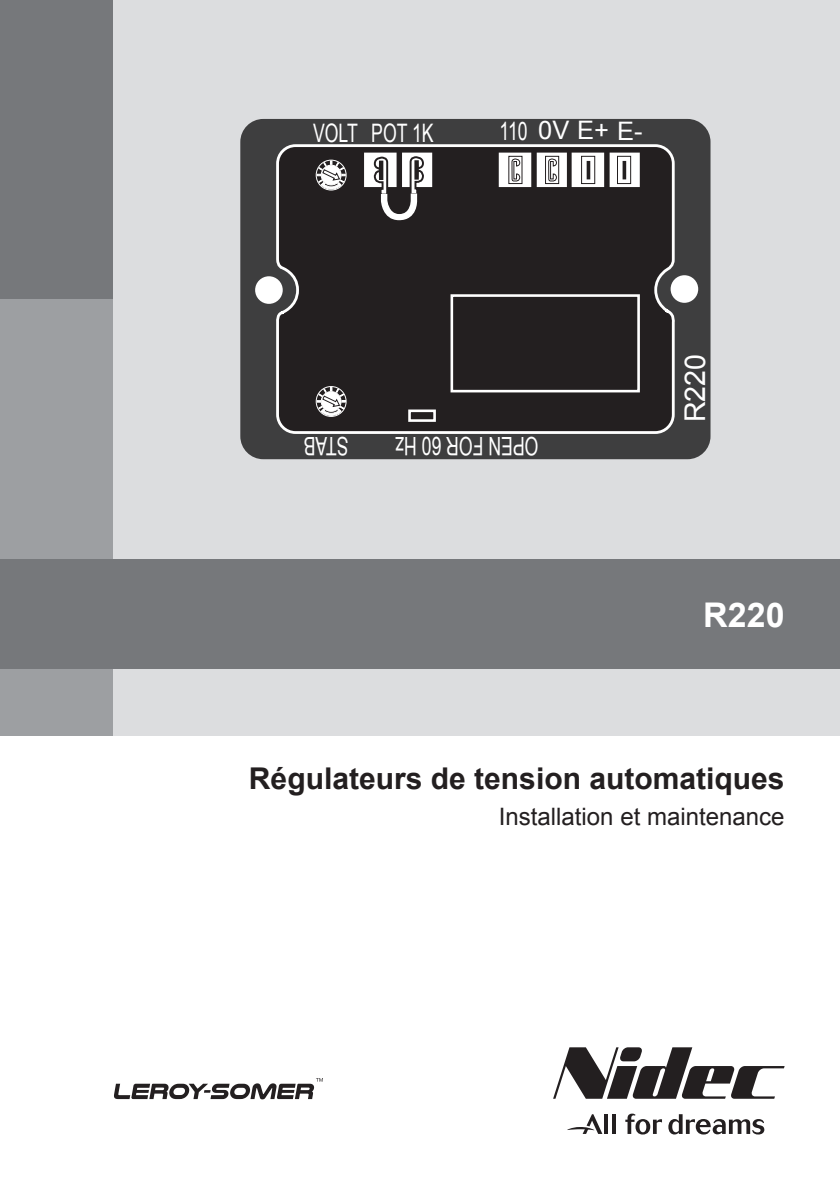
<style>
.page{position:relative;width:840px;height:1191px;background:#fff}
.page>*{position:absolute;margin:0;border:0;box-sizing:border-box;transform-origin:0 0}
.t1{font:700 34px "Arial";color:#fff}
.cover_body_text{font:700 30px "Arial";color:#231f20}
.t2{font:28.6px "Arial";color:#fff}
.t3{font:25.4px "Arial";color:#fff;scale:.69 1}
.cover_body_s_text{font:24px "Arial";color:#231f20}
</style>
<div class="page">
<div style="left:0;top:0;width:114px;height:682px;background:#76787b"></div>
<div style="left:0;top:299px;width:114px;height:436px;background:#9d9fa2"></div>
<div style="left:114px;top:0;width:725px;height:735px;background:#dcdddf"></div>
<div style="left:243px;top:122px;width:464px;height:334px;background:#3e3e3f;border-radius:20px"></div>
<div style="left:240px;top:119px;width:470px;height:340px;border:5px solid #3e3e3f;border-radius:20px"></div>
<svg style="left:273px;top:144px;width:402px;height:290px;background:#2b2728"></svg>
<div style="left:256px;top:278px;width:25px;height:24px;background:#fff;border-radius:50%"></div>
<div style="left:255px;top:276px;width:27px;height:28px;border:3px solid #fff;border-radius:50%"></div>
<div style="left:671px;top:277px;width:25px;height:24px;background:#fff;border-radius:50%"></div>
<div style="left:670px;top:275px;width:27px;height:28px;border:3px solid #fff;border-radius:50%"></div>
<div style="left:315px;top:386px;width:31px;height:31px;border:1px solid #fff;border-radius:50%"></div>
<svg style="left:316px;top:387px;width:29px;height:29px"></svg>
<div style="left:315px;top:160px;width:31px;height:30px;border:1px solid #fff;border-radius:50%"></div>
<svg style="left:316px;top:160px;width:29px;height:30px"></svg>
<div style="left:538px;top:154px;width:27px;height:31px;background:#fff"></div>
<div style="left:536px;top:153px;width:30px;height:34px;border:3px solid #fff"></div>
<div style="left:500px;top:154px;width:29px;height:31px;background:#fff"></div>
<div style="left:498px;top:153px;width:33px;height:34px;border:3px solid #fff"></div>
<div style="left:610px;top:154px;width:28px;height:31px;background:#fff"></div>
<div style="left:609px;top:153px;width:30px;height:34px;border:3px solid #fff"></div>
<div style="left:573px;top:154px;width:29px;height:31px;background:#fff"></div>
<div style="left:571px;top:153px;width:32px;height:34px;border:3px solid #fff"></div>
<svg style="left:507px;top:155px;width:15px;height:305px;background:#383536"></svg>
<svg style="left:580px;top:155px;width:15px;height:29px"></svg>
<svg style="left:616px;top:155px;width:15px;height:29px"></svg>
<div style="left:403px;top:154px;width:27px;height:31px;background:#fff"></div>
<div style="left:402px;top:153px;width:30px;height:34px;border:3px solid #fff"></div>
<div style="left:365px;top:154px;width:30px;height:31px;background:#fff"></div>
<div style="left:364px;top:153px;width:32px;height:34px;border:3px solid #fff"></div>
<svg style="left:544px;top:155px;width:15px;height:305px;background:#383435"></svg>
<div style="left:450px;top:294px;width:189px;height:98px;border:3px solid #fff"></div>
<svg style="left:372px;top:157px;width:52px;height:64px"></svg>
<div style="left:408px;top:409px;width:27px;height:13px;border:3px solid #fff"></div>
<div style="left:0;top:559px;width:839px;height:110px;background:#76787b"></div>
<svg style="left:114px;top:1078px;width:208px;height:21px"></svg>
<svg style="left:553px;top:1047px;width:231px;height:51px"></svg>
<svg style="left:625px;top:1113px;width:36px;height:21px"></svg>
<svg style="left:668px;top:1114px;width:95px;height:20px"></svg>
<hr style="left:604px;top:1114px;width:4px;height:20px;background:#231f20">
<svg style="left:612px;top:1114px;width:3px;height:20px"></svg>
<svg style="left:567px;top:1114px;width:35px;height:20px"></svg>
<p class="t3" style="left:313px;top:116px;width:66px">VOLT</p>
<p class="t3" style="left:371px;top:116px;width:92px">POT 1K</p>
<p class="t3" style="left:499px;top:114px;width:209px">110 0V E+ E-</p>
<p class="t3" style="left:348px;top:463px;width:66px;rotate:-180deg">STAB</p>
<p class="t3" style="left:538px;top:463px;width:209px;rotate:-180deg">OPEN FOR 60 Hz</p>
<p class="t2" style="left:676px;top:422px;width:70px;rotate:-90deg">R220</p>
<p class="t1" style="left:702px;top:592px;width:83px">R220</p>
<p class="cover_body_text" style="left:249px;top:758px;width:537px">Régulateurs de tension automatiques</p>
<p class="cover_body_s_text" style="left:498px;top:800px;width:287px">Installation et maintenance</p>
</div>
